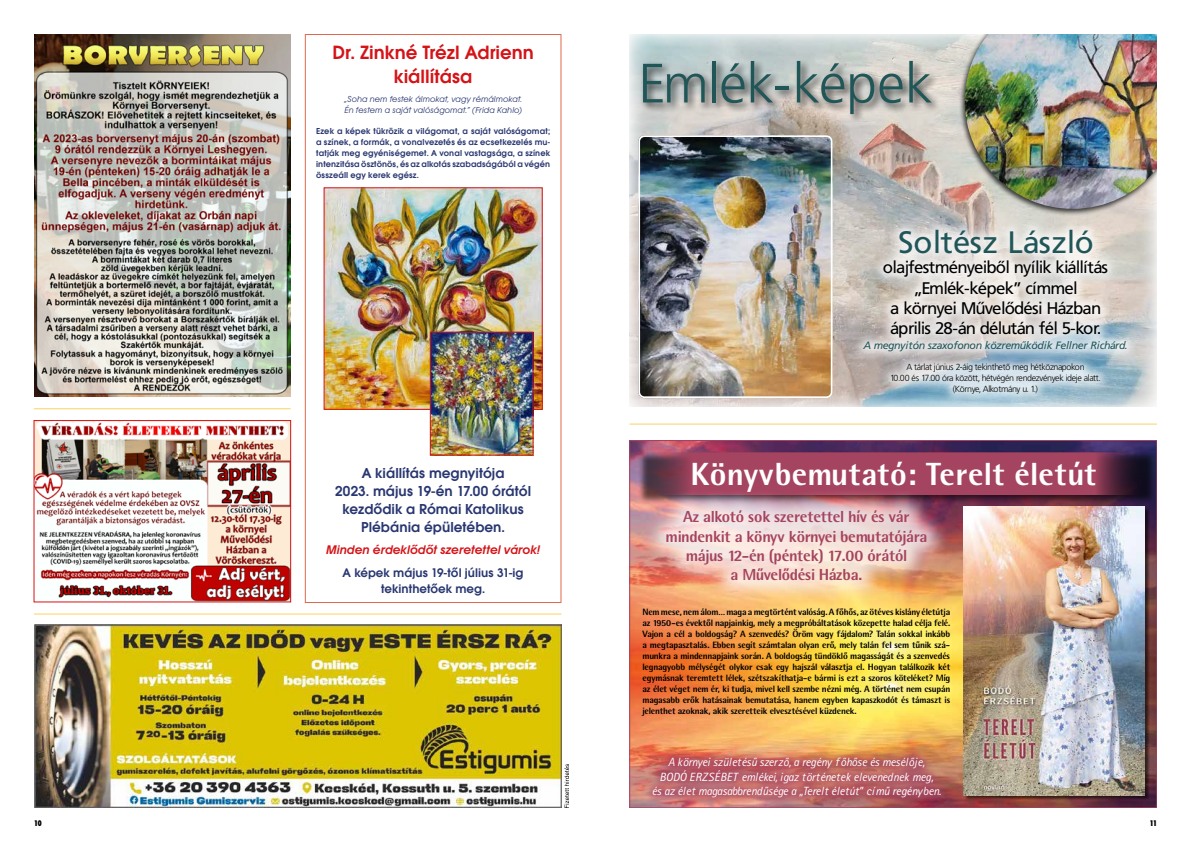
<style>
.page{position:relative;width:1191px;height:842px;background:#fff}
.page>*{position:absolute;margin:0;border:0;box-sizing:border-box;transform-origin:0 0}
.t1{font:55.4px "Frutiger Lt PFL";letter-spacing:.03em;color:#215659}
.t2{font:700 32.1px "Rotis Sm Sn XPFL";letter-spacing:.03em;color:#fff}
.t3{font:31px "Frutiger PFL";letter-spacing:.04em;color:#215659}
.t4{font:20px/24px "Avant Garde Gothic Dm PFL";color:#d51317;text-align:center}
.t5{font:16.8px/20.2px "Frutiger PFL";color:#000;text-align:center}
.t6{font:700 16px/19.2px "Rotis Sm Sn XPFL";color:#a54460;text-align:center}
.t7{font:15px/18px "Avant Garde Gothic Dm PFL";color:#293771;text-align:center}
.t8{font:13px/15.6px "Avant Garde Gothic Dm PFL";color:#293771;text-align:center}
.t9{font:italic 13px "Avant Garde Gothic Dm PFL";color:#d51317}
.t10{font:italic 11.9px/14.3px "Rotis Sn PFL";color:#fff;text-align:center}
.t11{font:italic 10.6px "Frutiger PFL";color:#215659}
.t12{font:700 9.2px/11px "Rotis Sm Sn XPFL";letter-spacing:-.005em;color:#000;text-align:justify}
.t13{font:9px/10.8px "Avant Garde Gothic Dm PFL";letter-spacing:.01em;color:#293771;text-align:justify}
.t14{font:italic 9px/10.8px "Avant Garde Gothic Bk PFL";letter-spacing:.01em;color:#293771}
.t15{font:8.9px/10.6px "Frutiger Lt PFL";color:#000;text-align:center}
.t16{font:8px "Futura X Blk Cn PFL";color:#000}
</style>
<div class="page">
<img style="left:629px;top:34px;width:528px;height:373px">
<div style="left:851px;top:218px;width:287px;height:187px;background:#fff;opacity:.75"></div>
<div style="left:640px;top:58px;width:301px;height:67px;background:#000;opacity:.75"></div>
<div style="left:958px;top:34px;width:199px;height:182px;background:#000;opacity:.75"></div>
<img style="left:964px;top:34px;width:193px;height:175px">
<img style="left:638px;top:135px;width:194px;height:263px">
<div style="left:638px;top:135px;width:194px;height:263px;border:2px solid #fff;border-radius:5px"></div>
<img style="left:631px;top:442px;width:524px;height:364px">
<div style="left:638px;top:451px;width:518px;height:54px;background:#000;opacity:.6"></div>
<svg style="left:640px;top:453px;width:506px;height:42px;background:#953f5a"></svg>
<div style="left:644px;top:489px;width:304px;height:113px;background:#fff;opacity:.75"></div>
<div style="left:963px;top:508px;width:186px;height:293px;background:#000;opacity:.6"></div>
<img style="left:963px;top:507px;width:181px;height:288px">
<div style="left:643px;top:748px;width:307px;height:59px;background:#a54460;opacity:.85"></div>
<img style="left:34px;top:624px;width:527px;height:184px">
<img style="left:34px;top:34px;width:257px;height:363px">
<img style="left:36px;top:422px;width:253px;height:178px">
<div style="left:34px;top:420px;width:257px;height:182px;border:1px solid #d51317"></div>
<svg style="left:564px;top:764px;width:5px;height:44px"></svg>
<img style="left:325px;top:189px;width:216px;height:219px">
<div style="left:323px;top:187px;width:220px;height:223px;border:1px solid #d51317"></div>
<hr style="left:34px;top:408px;width:257px;height:1px;background:#fed161">
<hr style="left:34px;top:614px;width:527px;height:1px;background:#fed161">
<img style="left:432px;top:334px;width:99px;height:120px">
<div style="left:430px;top:332px;width:103px;height:124px;border:1px solid #d51317"></div>
<div style="left:305px;top:34px;width:256px;height:569px;border:1px solid #e2684c"></div>
<hr style="left:629px;top:424px;width:528px;height:1px;background:#fed161">
<h3 class="t4" style="left:332px;top:40px;width:203px">Dr. Zinkné Trézl Adrienn kiállítása</h3>
<p class="t14" style="left:344px;top:94px;width:179px">„Soha nem festek álmokat, vagy rémálmokat.<br>Én festem a saját valóságomat.” (Frida Kahlo)</p>
<p class="t13" style="left:316px;top:126px;width:235px">Ezek a képek tükrözik a világomat, a saját valóságomat; a színek, a formák, a vonalvezetés és az ecsetkezelés mu&shy;tatják meg egyéniségemet. A vonal vastagsága, a színek intenzitása ösztönös, és az alkotás szabadságából a végén összeáll egy kerek egész.</p>
<h3 class="t7" style="left:335px;top:464px;width:197px">A kiállítás megnyitója<br>2023. május 19-én 17.00 órától kezdődik a Római Katolikus<br>Plébánia épületében.</h3>
<h3 class="t9" style="left:326px;top:543px;width:216px">Minden érdeklődőt szeretettel várok!</h3>
<h3 class="t8" style="left:343px;top:565px;width:182px">A képek május 19-től július 31-ig tekinthetőek meg.</h3>
<h1 class="t1" style="left:638px;top:52px;width:293px">Emlék-képek</h1>
<h3 class="t3" style="left:898px;top:224px;width:196px">Soltész László</h3>
<h3 class="t5" style="left:882px;top:257px;width:226px">olajfestményeiből nyílik kiállítás „Emlék-képek” címmel<br>a környei Művelődési Házban április 28-án délután fél 5-kor.</h3>
<p class="t11" style="left:863px;top:339px;width:265px">A megnyitón szaxofonon közreműködik Fellner Richárd.</p>
<p class="t15" style="left:890px;top:362px;width:212px">A tárlat június 2-áig tekinthető meg hétköznapokon<br>10.00 és 17.00 óra között, hétvégén rendezvények ideje alatt. (Környe, Alkotmány u. 1.)</p>
<h2 class="t2" style="left:690px;top:453px;width:407px">Könyvbemutató: Terelt életút</h2>
<h3 class="t6" style="left:665px;top:507px;width:263px">Az alkotó sok szeretettel hív és vár mindenkit a könyv környei bemutatójára május 12-én (péntek) 17.00 órától<br>a Művelődési Házba.</h3>
<p class="t12" style="left:642px;top:606px;width:309px">Nem mese, nem álom… maga a megtörtént valóság. A főhős, az ötéves kislány életútja az 1950-es évektől napjainkig, mely a megpróbáltatások közepette halad célja felé.<br>Vajon a cél a boldogság? A szenvedés? Öröm vagy fájdalom? Talán sokkal inkább a megtapasztalás. Ebben segít számtalan olyan erő, mely talán fel sem tűnik szá&shy;munkra a mindennapjaink során. A boldogság tündöklő magasságát és a szenvedés legnagyobb mélységét olykor csak egy hajszál választja el. Hogyan találkozik két egymásnak teremtett lélek, szétszakíthatja-e bármi is ezt a szoros köteléket? Míg az élet véget nem ér, ki tudja, mivel kell szembe nézni még. A történet nem csupán magasabb erők hatásainak bemutatása, hanem egyben kapaszkodót és támaszt is jelenthet azoknak, akik szeretteik elvesztésével küzdenek.</p>
<p class="t10" style="left:652px;top:755px;width:290px">A környei születésű szerző, a regény főhőse és mesélője,<br>BODÓ ERZSÉBET emlékei, igaz történetek elevenednek meg,<br>és az élet magasabbrendűsége a „Terelt életút” című regényben.</p>
<p class="t16" style="left:34px;top:818px;width:9px">10</p>
<p class="t16" style="left:1149px;top:818px;width:9px">11</p>
</div>
